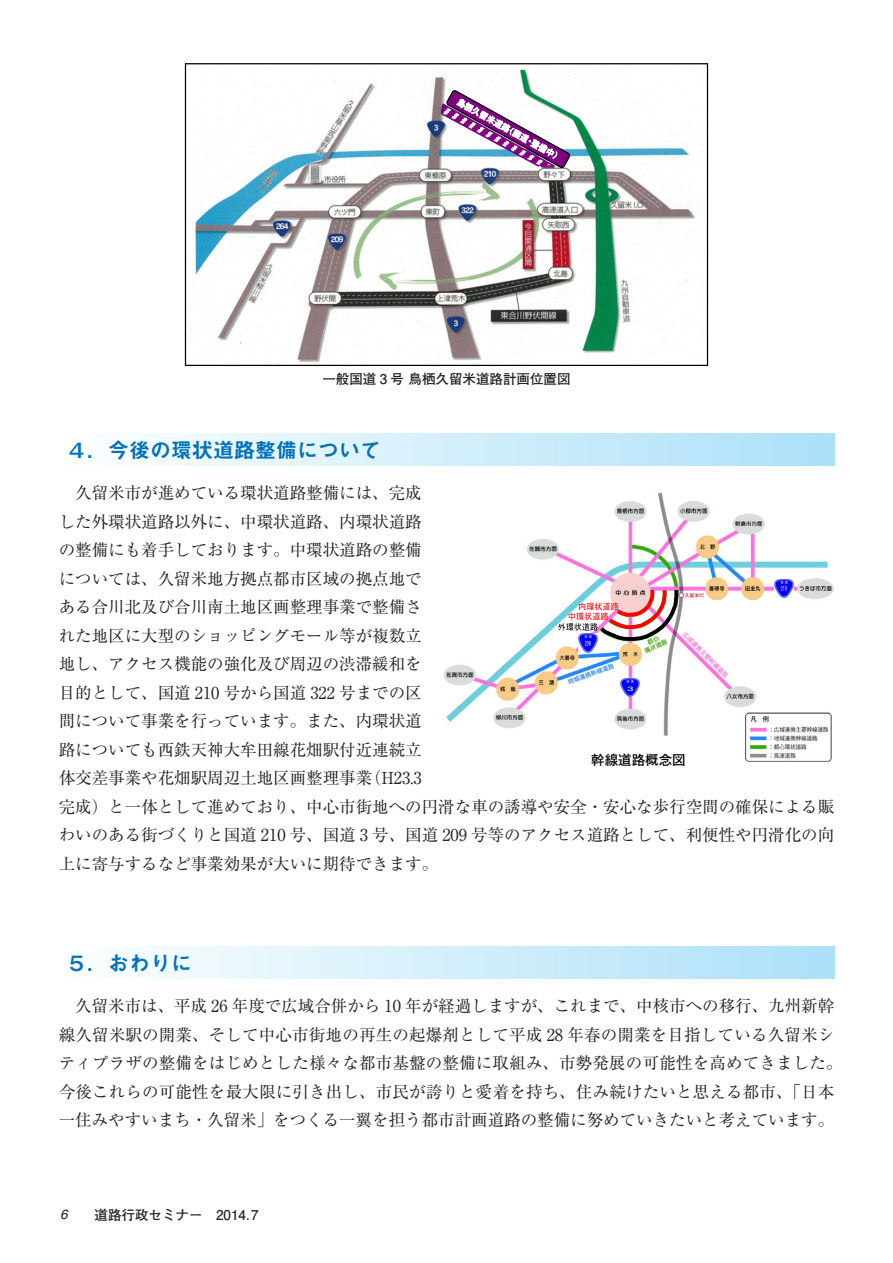
<style>
.page{position:relative;width:893px;height:1263px;background:#fff}
.page>*{position:absolute;margin:0;border:0;box-sizing:border-box;transform-origin:0 0}
.t1{font:21px "Midashi Go Pro MB31 90 msp RKSJ H";color:#0072bc}
.t2{font:16.5px/28.5px "Ryumin Pro Regular 90 msp RKSJ H";color:#231f20}
.t3{font:13.5px "Futo Go B101 Pro Bold 90 msp RKSJ H";color:#231f20}
.t4{font:13.5px "Futo Go B101 Pro Bold 90 msp RKSJ H";color:#000}
.s1{font-family:"Helvetica";font-style:italic}
</style>
<div class="page">
<img style="left:189px;top:65px;width:507px;height:298px">
<div style="left:185px;top:63px;width:523px;height:303px;border:1px solid #000"></div>
<svg style="left:440px;top:89px;width:132px;height:81px"></svg>
<div style="left:59px;top:434px;width:775px;height:31px;background:linear-gradient(to right,#fefefe,#ace0f9)"></div>
<div style="left:59px;top:947px;width:775px;height:31px;background:linear-gradient(to right,#fefefe,#ace0f9)"></div>
<img style="left:444px;top:492px;width:390px;height:270px">
<div style="left:551px;top:746px;width:175px;height:27px;background:#fff"></div>
<img style="left:578px;top:646px;width:19px;height:6px">
<img style="left:621px;top:679px;width:18px;height:18px">
<img style="left:775px;top:579px;width:19px;height:18px">
<svg style="left:628px;top:687px;width:5px;height:4px"></svg>
<img style="left:558px;top:586px;width:122px;height:60px">
<svg style="left:781px;top:586px;width:6px;height:5px"></svg>
<p class="t3" style="left:322px;top:374px;width:250px">一般国道 3 号 鳥栖久留米道路計画位置図</p>
<p class="t1" style="left:66px;top:442px;width:316px">４．今後の環状道路整備について</p>
<p class="t2" style="left:59px;top:481px;width:777px;text-indent:16px">久留米市が進めている環状道路整備には、完成<br>した外環状道路以外に、中環状道路、内環状道路<br>の整備にも着手しております。中環状道路の整備<br>については、久留米地方拠点都市区域の拠点地で<br>ある合川北及び合川南土地区画整理事業で整備さ<br>れた地区に大型のショッピングモール等が複数立<br>地し、アクセス機能の強化及び周辺の渋滞緩和を<br>目的として、国道 210 号から国道 322 号までの区<br>間について事業を行っています。また、内環状道<br>路についても西鉄天神大牟田線花畑駅付近連続立<br>体交差事業や花畑駅周辺土地区画整理事業（H23.3<br>完成）と一体として進めており、中心市街地への円滑な車の誘導や安全・安心な歩行空間の確保による賑わいのある街づくりと国道 210 号、国道 3 号、国道 209 号等のアクセス道路として、利便性や円滑化の向上に寄与するなど事業効果が大いに期待できます。</p>
<p class="t4" style="left:591px;top:755px;width:96px">幹線道路概念図</p>
<p class="t1" style="left:66px;top:955px;width:128px">５．おわりに</p>
<p class="t2" style="left:59px;top:994px;width:785px;text-align:center">久留米市は、平成 26 年度で広域合併から 10 年が経過しますが、これまで、中核市への移行、九州新幹<br>線久留米駅の開業、そして中心市街地の再生の起爆剤として平成 28 年春の開業を目指している久留米シティプラザの整備をはじめとした様々な都市基盤の整備に取組み、市勢発展の可能性を高めてきました。今後これらの可能性を最大限に引き出し、市民が誇りと愛着を持ち、住み続けたいと思える都市、「日本一住みやすいまち・久留米」をつくる一翼を担う都市計画道路の整備に努めていきたいと考えています。</p>
<p class="t3" style="left:60px;top:1209px;width:200px"><span class="s1">6</span>　　道路行政セミナー　2014.7</p>
</div>
